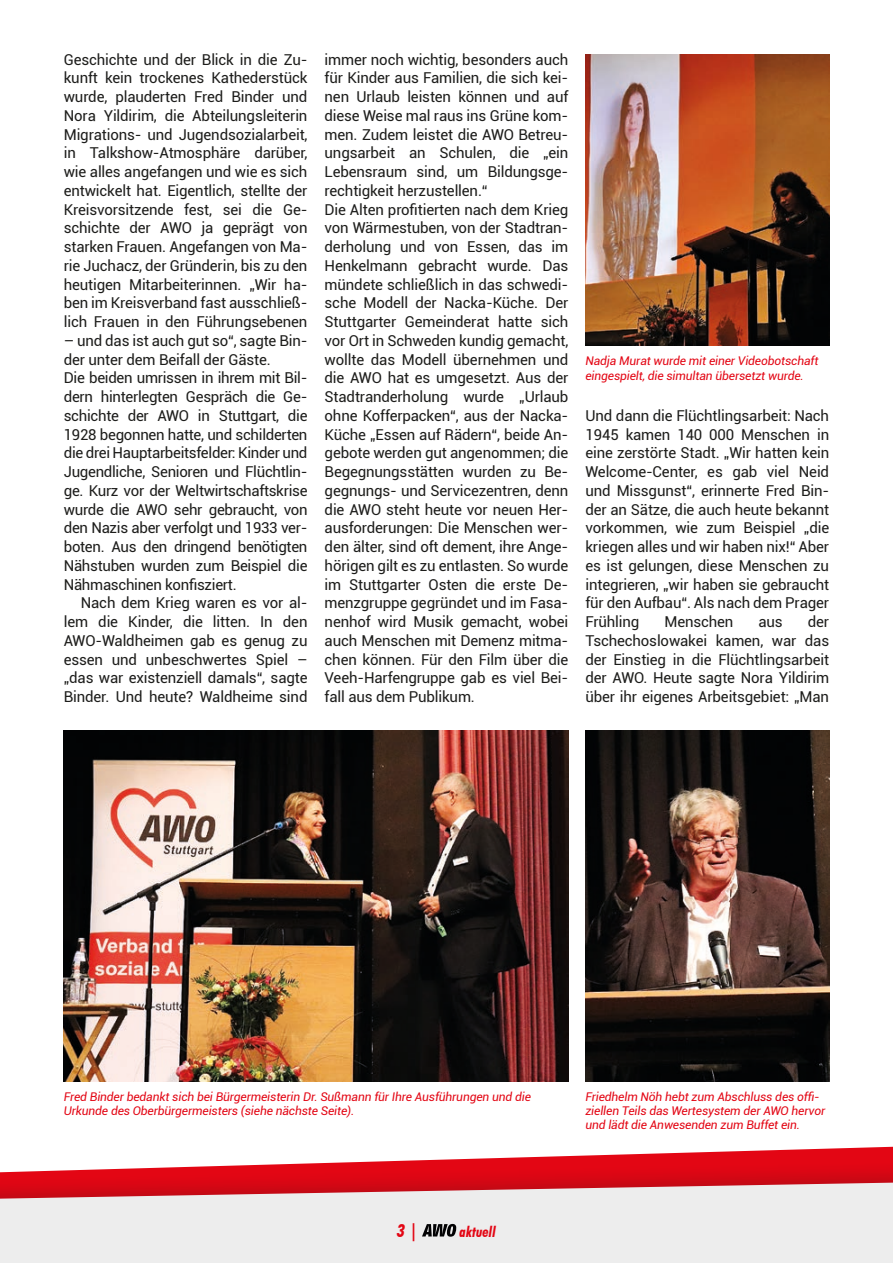
<style>
.page{position:relative;width:893px;height:1263px;background:#fff}
.page>*{position:absolute;margin:0;border:0;box-sizing:border-box;transform-origin:0 0}
.t1{font:italic 700 condensed 18px "Futura BT";color:#e30614}
.t2{font:15px/18.8px "Roboto";letter-spacing:-.01em;color:#1d1d1b;text-align:justify}
.t3{font:italic 700 condensed 15px "Futura BT";color:#e30614}
.t4{font:italic 12px/14.4px "Roboto";letter-spacing:-.01em;color:#e30614}
</style>
<div class="page">
<img style="left:585px;top:54px;width:244px;height:292px">
<img style="left:585px;top:730px;width:244px;height:351px">
<img style="left:64px;top:730px;width:504px;height:351px">
<svg style="left:466px;top:1147px;width:427px;height:12px"></svg>
<div style="left:0;top:1159px;width:893px;height:104px;background:#1d1d1b;opacity:.25"></div>
<svg style="left:0;top:1182px;width:893px;height:81px;background:#e9d4d5"></svg>
<svg style="left:422px;top:1224px;width:34px;height:13px"></svg>
<p class="t2" style="left:64px;top:49px;width:245px">Geschichte und der Blick in die Zu&shy;kunft kein trockenes Kathederstück wurde, plauderten Fred Binder und Nora Yildirim, die Abteilungsleiterin Migrations- und Jugendsozialarbeit, in Talkshow-Atmosphäre darüber, wie alles angefangen und wie es sich entwickelt hat. Eigentlich, stellte der Kreisvorsitzende fest, sei die Ge&shy;schichte der AWO ja geprägt von starken Frauen. Angefangen von Ma&shy;rie Juchacz, der Gründerin, bis zu den heutigen Mitarbeiterinnen. „Wir ha&shy;ben im Kreisverband fast ausschließ&shy;lich Frauen in den Führungsebenen</p>
<p class="t2" style="left:64px;top:331px;width:245px;text-align:left">– und das ist auch gut so“, sagte Bin&shy;der unter dem Beifall der Gäste.<br>Die beiden umrissen in ihrem mit Bil&shy;dern hinterlegten Gespräch die Ge&shy;schichte der AWO in Stuttgart, die 1928 begonnen hatte, und schilderten die drei Hauptarbeitsfelder: Kinder und Jugendliche, Senioren und Flüchtlin&shy;ge. Kurz vor der Weltwirtschaftskrise wurde die AWO sehr gebraucht, von den Nazis aber verfolgt und 1933 ver&shy;boten. Aus den dringend benötigten Nähstuben wurden zum Beispiel die Nähmaschinen konfisziert.</p>
<p class="t2" style="left:64px;top:593px;width:245px;text-indent:17px">Nach dem Krieg waren es vor al&shy;lem die Kinder, die litten. In den AWO-Waldheimen gab es genug zu essen und unbeschwertes Spiel – „das war existenziell damals“, sagte Binder. Und heute? Waldheime sind</p>
<p class="t2" style="left:325px;top:49px;width:245px;text-align:left">immer noch wichtig, besonders auch für Kinder aus Familien, die sich kei&shy;nen Urlaub leisten können und auf diese Weise mal raus ins Grüne kom&shy;men. Zudem leistet die AWO Betreu&shy;ungsarbeit an Schulen, die „ein Lebensraum sind, um Bildungsge&shy;rechtigkeit herzustellen.“<br>Die Alten profitierten nach dem Krieg von Wärmestuben, von der Stadtran&shy;derholung und von Essen, das im Henkelmann gebracht wurde. Das mündete schließlich in das schwedi&shy;sche Modell der Nacka-Küche. Der Stuttgarter Gemeinderat hatte sich vor Ort in Schweden kundig gemacht, wollte das Modell übernehmen und die AWO hat es umgesetzt. Aus der Stadtranderholung wurde „Urlaub ohne Kofferpacken“, aus der Nacka-Küche „Essen auf Rädern“, beide An&shy;gebote werden gut angenommen; die Begegnungsstätten wurden zu Be&shy;gegnungs- und Servicezentren, denn die AWO steht heute vor neuen Her&shy;ausforderungen: Die Menschen wer&shy;den älter, sind oft dement, ihre Ange&shy;hörigen gilt es zu entlasten. So wurde im Stuttgarter Osten die erste De&shy;menzgruppe gegründet und im Fasa&shy;nenhof wird Musik gemacht, wobei auch Menschen mit Demenz mitma&shy;chen können. Für den Film über die Veeh-Harfengruppe gab es viel Bei&shy;fall aus dem Publikum.</p>
<p class="t4" style="left:585px;top:353px;width:235px">Nadja Murat wurde mit einer Videobotschaft eingespielt, die simultan übersetzt wurde.</p>
<p class="t2" style="left:585px;top:406px;width:245px">Und dann die Flüchtlingsarbeit: Nach 1945 kamen 140 000 Menschen in eine zerstörte Stadt. „Wir hatten kein Welcome-Center, es gab viel Neid und Missgunst“, erinnerte Fred Bin&shy;der an Sätze, die auch heute bekannt vorkommen, wie zum Beispiel „die kriegen alles und wir haben nix!“ Aber es ist gelungen, diese Menschen zu integrieren, „wir haben sie gebraucht für den Aufbau“. Als nach dem Prager Frühling</p>
<p class="t2" style="left:585px;top:612px;width:245px;text-indent:222px">der Tschechoslowakei kamen, war das der Einstieg in die Flüchtlingsarbeit der AWO. Heute sagte Nora Yildirim über ihr eigenes Arbeitsgebiet: „Man</p>
<p class="t2" style="left:664px;top:612px;width:70px">Menschen</p>
<p class="t2" style="left:758px;top:612px;width:26px">aus</p>
<p class="t4" style="left:64px;top:1088px;width:469px">Fred Binder bedankt sich bei Bürgermeisterin Dr. Sußmann für Ihre Ausführungen und die<br>Urkunde des Oberbürgermeisters (siehe nächste Seite).</p>
<p class="t1" style="left:397px;top:1219px;width:22px">3 |</p>
<p class="t3" style="left:460px;top:1222px;width:38px">aktuell</p>
<p class="t4" style="left:585px;top:1088px;width:241px">Friedhelm Nöh hebt zum Abschluss des offi&shy;ziellen Teils das Wertesystem der AWO hervor und lädt die Anwesenden zum Buffet ein.</p>
</div>
